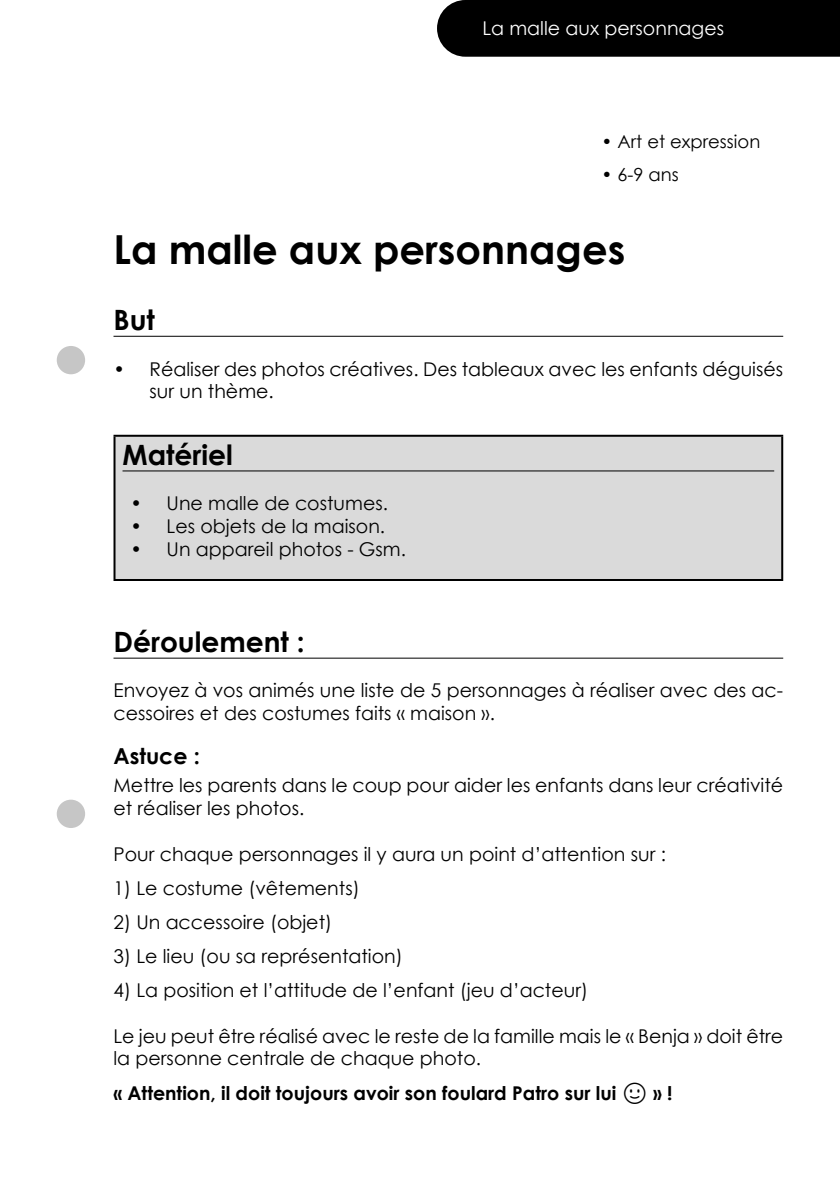
<style>
.page{position:relative;width:840px;height:1191px;background:#fff}
.page>*{position:absolute;margin:0;border:0;box-sizing:border-box;transform-origin:0 0}
.t1{font:700 40px "Century Gothic";color:#000}
.t2{font:700 28px "Century Gothic";color:#000}
.t3{font:700 22px "Century Gothic";color:#000}
.t4{font:19px/22.8px "Century Gothic";color:#000}
.t5{font:700 19px "Century Gothic";color:#000}
.t6{font:19px "Century Gothic";color:#fff}
.t7{font:18px "Century Gothic";color:#000}
</style>
<div class="page">
<div style="left:57px;top:346px;width:28px;height:28px;background:#c6c6c6;border-radius:50%"></div>
<div style="left:57px;top:799px;width:28px;height:29px;background:#c6c6c6;border-radius:50%"></div>
<hr style="left:113px;top:336px;width:669px;height:1px;background:#000">
<hr style="left:113px;top:657px;width:669px;height:1px;background:#000">
<div style="left:114px;top:436px;width:667px;height:144px;background:#dadada"></div>
<hr style="left:113px;top:435px;width:669px;height:2px;background:#000">
<hr style="left:113px;top:437px;width:2px;height:142px;background:#000">
<hr style="left:780px;top:437px;width:2px;height:142px;background:#000">
<hr style="left:113px;top:579px;width:669px;height:2px;background:#000">
<hr style="left:122px;top:470px;width:651px;height:1px;background:#000">
<div style="left:437px;top:0;width:402px;height:57px;background:#000"></div>
<p class="t6" style="left:482px;top:15px;width:243px">La malle aux personnages</p>
<p class="t7" style="left:601px;top:129px;width:160px">• Art et expression</p>
<p class="t7" style="left:601px;top:162px;width:79px">• 6-9 ans</p>
<h1 class="t1" style="left:113px;top:219px;width:513px">La malle aux personnages</h1>
<h2 class="t2" style="left:113px;top:299px;width:43px">But</h2>
<p class="t4" style="left:149px;top:357px;width:634px;text-indent:-36px">• Réaliser des photos créatives. Des tableaux avec les enfants déguisés sur un thème.</p>
<h2 class="t2" style="left:122px;top:433px;width:112px">Matériel</h2>
<p class="t4" style="left:130px;top:492px;width:259px">• Une malle de costumes.</p>
<p class="t4" style="left:130px;top:514px;width:256px">• Les objets de la maison.</p>
<p class="t4" style="left:130px;top:537px;width:277px">• Un appareil photos - Gsm.</p>
<h2 class="t2" style="left:113px;top:620px;width:192px">Déroulement :</h2>
<p class="t4" style="left:113px;top:679px;width:670px">Envoyez à vos animés une liste de 5 personnages à réaliser avec des ac&shy;cessoires et des costumes faits « maison ».</p>
<p class="t3" style="left:113px;top:739px;width:88px">Astuce :</p>
<p class="t4" style="left:113px;top:773px;width:670px">Mettre les parents dans le coup pour aider les enfants dans leur créativité et réaliser les photos.</p>
<p class="t4" style="left:113px;top:842px;width:553px">Pour chaque personnages il y aura un point d’attention sur :</p>
<p class="t4" style="left:113px;top:876px;width:247px">1) Le costume (vêtements)</p>
<p class="t4" style="left:113px;top:910px;width:220px">2) Un accessoire (objet)</p>
<p class="t4" style="left:113px;top:944px;width:290px">3) Le lieu (ou sa représentation)</p>
<p class="t4" style="left:113px;top:978px;width:476px">4) La position et l’attitude de l’enfant (jeu d’acteur)</p>
<p class="t4" style="left:113px;top:1024px;width:671px">Le jeu peut être réalisé avec le reste de la famille mais le « Benja » doit être la personne centrale de chaque photo.</p>
<p class="t5" style="left:113px;top:1078px;width:504px">« Attention, il doit toujours avoir son foulard Patro sur lui</p>
<p class="t5" style="left:652px;top:1078px;width:21px">» !</p>
</div>
